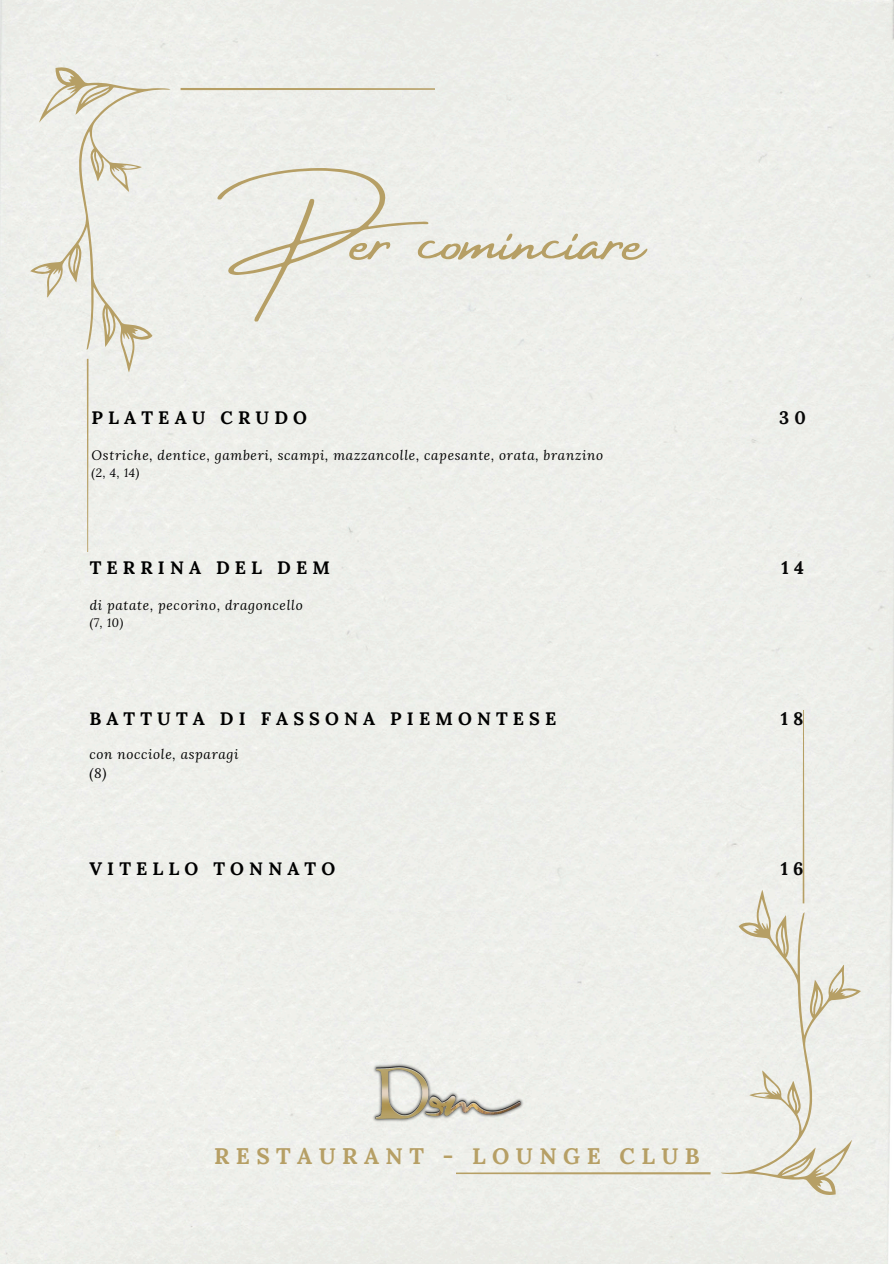
<style>
.page{position:relative;width:894px;height:1264px;background:#fff}
.page>*{position:absolute;margin:0;border:0;box-sizing:border-box;transform-origin:0 0}
.t1{font:75px "Amsterdam Four";color:#b69f65}
.t2{font:700 22.5px "Lora";letter-spacing:.285em;color:#b69f65}
.t3{font:700 18px "Lora";letter-spacing:.285em;color:#000}
.t4{font:700 18px "Lora";color:#070707}
.t5{font:italic 13.5px "Lora";letter-spacing:.05em;color:#000}
.t6{font:italic 12px "Lora";color:#000}
</style>
<div class="page">
<div style="left:0;top:0;width:893px;height:1263px;background:#eef0eb"></div>
<svg style="left:30px;top:67px;width:140px;height:305px;background:#e9e8df"></svg>
<div style="left:87px;top:359px;width:93px;height:192px;background:#eff0eb"></div>
<div style="left:180px;top:88px;width:254px;height:463px;background:#edefeb"></div>
<svg style="left:720px;top:889px;width:140px;height:305px;background:#e9e8e0"></svg>
<div style="left:710px;top:711px;width:94px;height:192px;background:#eef0eb"></div>
<div style="left:457px;top:711px;width:253px;height:463px;background:#eef0eb"></div>
<img style="left:359px;top:1056px;width:175px;height:75px">
<p class="t1" style="left:248px;top:198px;width:398px">Per cominciare</p>
<p class="t3" style="left:92px;top:406px;width:217px">PLATEAU CRUDO</p>
<p class="t4" style="left:779px;top:406px;width:28px">3 0</p>
<h1 class="t5" style="left:92px;top:446px;width:513px">Ostriche, dentice, gamberi, scampi, mazzancolle, capesante, orata, branzino</h1>
<h3 class="t6" style="left:92px;top:464px;width:49px">(2, 4, 14)</h3>
<p class="t3" style="left:90px;top:556px;width:241px">TERRINA DEL DEM</p>
<h3 class="t4" style="left:781px;top:556px;width:24px">1 4</h3>
<p class="t5" style="left:90px;top:596px;width:214px">di patate, pecorino, dragoncello</p>
<p class="t6" style="left:90px;top:614px;width:35px">(7, 10)</p>
<p class="t3" style="left:89px;top:706px;width:468px">BATTUTA DI FASSONA PIEMONTESE</p>
<p class="t4" style="left:780px;top:706px;width:24px">1 8</p>
<p class="t5" style="left:89px;top:745px;width:151px">con nocciole, asparagi</p>
<p class="t5" style="left:89px;top:764px;width:19px">(8)</p>
<h3 class="t3" style="left:89px;top:857px;width:247px">VITELLO TONNATO</h3>
<p class="t4" style="left:780px;top:857px;width:24px">1 6</p>
<h3 class="t2" style="left:214px;top:1141px;width:487px">RESTAURANT - LOUNGE CLUB</h3>
</div>
